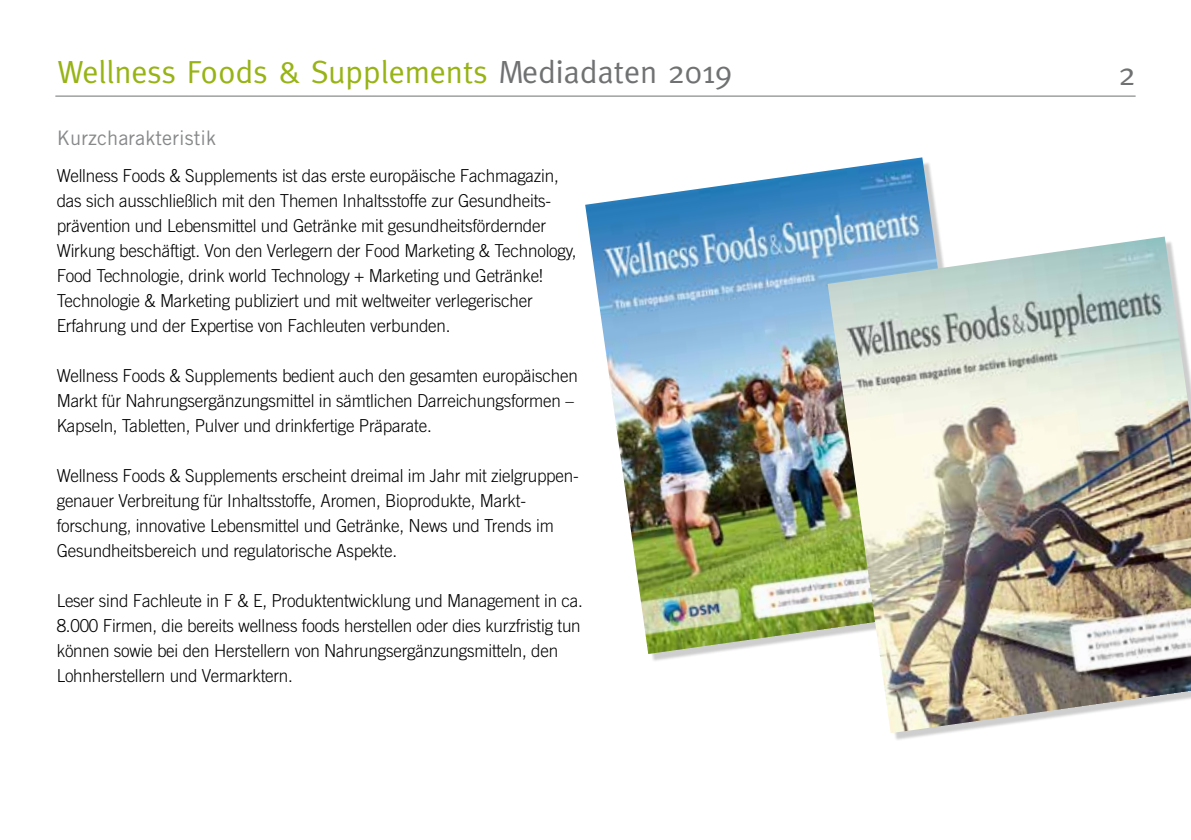
<style>
.page{position:relative;width:1191px;height:840px;background:#fff}
.page>*{position:absolute;margin:0;border:0;box-sizing:border-box;transform-origin:0 0}
.t1{font:32px "Meta";color:#97b314}
.t2{font:32px "Meta";color:#707172}
.t3{font:20px "Trade Gothic";letter-spacing:.005em;color:#87888a}
.t4{font:300 17.8px/25px "Trade Gothic";letter-spacing:-.01em;color:#000;scale:.95 1}
.s1{color:#707172}
</style>
<div class="page">
<hr style="left:55px;top:96px;width:1080px;height:1px;background:#707172">
<img style="left:585px;top:157px;width:355px;height:496px">
<img style="left:827px;top:236px;width:364px;height:496px">
<h1 class="t1" style="left:57px;top:54px;width:676px">Wellness Foods &amp; Supplements <span class="s1">Mediadaten 2019</span></h1>
<h1 class="t2" style="left:1118px;top:56px;width:19px">2</h1>
<p class="t3" style="left:57px;top:125px;width:161px">Kurzcharakteristik</p>
<p class="t4" style="left:57px;top:162px;width:549px">Wellness Foods &amp; Supplements ist das erste europäische Fachmagazin, das sich ausschließlich mit den Themen Inhaltsstoffe zur Gesundheits&shy;prävention und Lebensmittel und Getränke mit gesundheitsfördernder Wirkung beschäftigt. Von den Verlegern der Food Marketing &amp; Technology, Food Technologie, drink world Technology + Marketing und Getränke!<br>Technologie &amp; Marketing publiziert und mit weltweiter verlegerischer Erfahrung und der Expertise von Fachleuten verbunden.</p>
<p class="t4" style="left:57px;top:362px;width:550px">Wellness Foods &amp; Supplements bedient auch den gesamten europäischen<br>Markt für Nahrungsergänzungsmittel in sämtlichen Darreichungsformen –<br>Kapseln, Tabletten, Pulver und drinkfertige Präparate.</p>
<p class="t4" style="left:57px;top:462px;width:549px">Wellness Foods &amp; Supplements erscheint dreimal im Jahr mit zielgruppen&shy;genauer Verbreitung für Inhaltsstoffe, Aromen, Bioprodukte, Markt&shy;forschung, innovative Lebensmittel und Getränke, News und Trends im Gesundheitsbereich und regulatorische Aspekte.</p>
<p class="t4" style="left:57px;top:587px;width:555px">Leser sind Fachleute in F &amp; E, Produktentwicklung und Management in ca.<br>8.000 Firmen, die bereits wellness foods herstellen oder dies kurzfristig tun können sowie bei den Herstellern von Nahrungsergänzungsmitteln, den Lohnherstellern und Vermarktern.</p>
</div>
